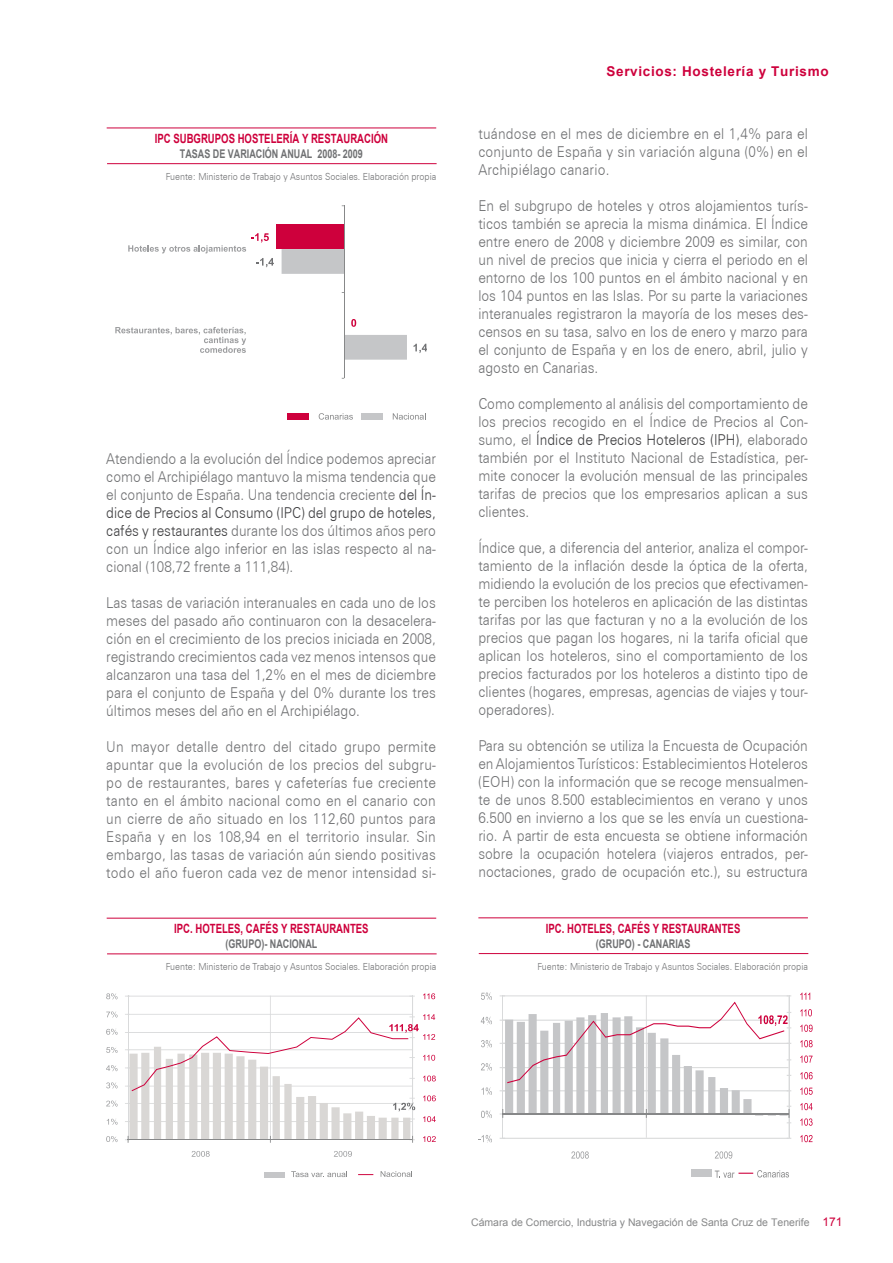
<style>
.page{position:relative;width:893px;height:1263px;background:#fff}
.page>*{position:absolute;margin:0;border:0;box-sizing:border-box;transform-origin:0 0}
.t1{font:300 15px/18px "Zurich BT";color:#707173;text-align:justify;scale:.9 1}
.t2{font:700 13.5px "Arial";letter-spacing:.05em;color:#ce003c}
.t3{font:700 12.75px "Arial";color:#ce003c;scale:.75 1}
.t4{font:700 12px "Arial";color:#707173;scale:.75 1}
.t5{font:10.5px "Arial";color:#878889}
.t6{font:300 9.75px "Zurich BT";color:#707173;scale:.9 1}
.s1{color:#3e3e40}
.s2{font-size:12px;color:#ce003c}
</style>
<div class="page">
<hr style="left:107px;top:128px;width:329px;height:1px;background:#ce003c">
<hr style="left:107px;top:163px;width:330px;height:1px;background:#ce003c">
<div style="left:277px;top:224px;width:67px;height:25px;background:#ce003c"></div>
<hr style="left:344px;top:206px;width:1px;height:172px;background:#878889">
<svg style="left:413px;top:344px;width:14px;height:9px"></svg>
<svg style="left:282px;top:249px;width:125px;height:111px"></svg>
<svg style="left:115px;top:327px;width:131px;height:26px"></svg>
<svg style="left:128px;top:233px;width:146px;height:34px"></svg>
<svg style="left:319px;top:413px;width:34px;height:7px"></svg>
<div style="left:287px;top:413px;width:22px;height:7px;background:#ce003c"></div>
<svg style="left:393px;top:413px;width:33px;height:7px"></svg>
<div style="left:361px;top:413px;width:22px;height:7px;background:#c5c6c8"></div>
<hr style="left:107px;top:918px;width:329px;height:1px;background:#ce003c">
<hr style="left:107px;top:953px;width:330px;height:1px;background:#ce003c">
<hr style="left:478px;top:917px;width:330px;height:1px;background:#ce003c">
<hr style="left:479px;top:953px;width:329px;height:1px;background:#ce003c">
<hr style="left:128px;top:996px;width:284px;height:1px;background:#d9dadb">
<hr style="left:270px;top:996px;width:1px;height:143px;background:#d9dadb">
<hr style="left:412px;top:996px;width:1px;height:143px;background:#d9dadb">
<hr style="left:128px;top:996px;width:1px;height:143px;background:#d9dadb">
<svg style="left:423px;top:993px;width:12px;height:6px"></svg>
<svg style="left:106px;top:1136px;width:12px;height:6px"></svg>
<svg style="left:107px;top:1119px;width:11px;height:6px"></svg>
<svg style="left:106px;top:1100px;width:12px;height:7px"></svg>
<svg style="left:106px;top:1082px;width:12px;height:6px"></svg>
<svg style="left:106px;top:1065px;width:12px;height:6px"></svg>
<svg style="left:106px;top:1047px;width:12px;height:6px"></svg>
<svg style="left:106px;top:1029px;width:12px;height:6px"></svg>
<svg style="left:106px;top:1011px;width:12px;height:6px"></svg>
<svg style="left:106px;top:993px;width:12px;height:6px"></svg>
<div style="left:264px;top:1172px;width:21px;height:6px;background:#c5c6c8"></div>
<svg style="left:125px;top:1014px;width:311px;height:163px"></svg>
<hr style="left:502px;top:1138px;width:286px;height:1px;background:#d9dadb">
<hr style="left:502px;top:995px;width:286px;height:1px;background:#d9dadb">
<hr style="left:646px;top:995px;width:1px;height:143px;background:#d9dadb">
<hr style="left:788px;top:995px;width:1px;height:143px;background:#d9dadb">
<hr style="left:502px;top:995px;width:1px;height:143px;background:#d9dadb">
<svg style="left:500px;top:1012px;width:291px;height:111px"></svg>
<svg style="left:800px;top:1135px;width:12px;height:7px"></svg>
<svg style="left:800px;top:1118px;width:13px;height:8px"></svg>
<svg style="left:800px;top:1103px;width:13px;height:7px"></svg>
<svg style="left:800px;top:1087px;width:13px;height:8px"></svg>
<svg style="left:800px;top:1072px;width:13px;height:7px"></svg>
<svg style="left:800px;top:1055px;width:13px;height:8px"></svg>
<svg style="left:800px;top:1040px;width:13px;height:7px"></svg>
<svg style="left:800px;top:1025px;width:13px;height:7px"></svg>
<svg style="left:800px;top:1009px;width:12px;height:7px"></svg>
<svg style="left:800px;top:992px;width:10px;height:8px"></svg>
<svg style="left:478px;top:1135px;width:14px;height:7px"></svg>
<svg style="left:481px;top:1110px;width:11px;height:8px"></svg>
<svg style="left:482px;top:1087px;width:10px;height:8px"></svg>
<svg style="left:481px;top:1063px;width:11px;height:8px"></svg>
<svg style="left:481px;top:1040px;width:11px;height:7px"></svg>
<svg style="left:481px;top:1017px;width:11px;height:7px"></svg>
<svg style="left:481px;top:992px;width:11px;height:8px"></svg>
<svg style="left:716px;top:1174px;width:17px;height:4px"></svg>
<svg style="left:757px;top:1172px;width:32px;height:5px"></svg>
<div style="left:692px;top:1169px;width:20px;height:7px;background:#c5c6c8"></div>
<svg style="left:506px;top:1001px;width:279px;height:173px"></svg>
<p class="t3" style="left:155px;top:130px;width:44px">IPC SUBGRUPOS</p>
<p class="t3" style="left:238px;top:130px;width:19px">HOSTELERÍA</p>
<p class="t3" style="left:302px;top:130px;width:31px">Y RESTAURA</p>
<p class="t3" style="left:364px;top:130px;width:33px">CIÓN</p>
<p class="t4" style="left:180px;top:146px;width:17px">TASAS</p>
<p class="t4" style="left:213px;top:146px;width:37px">DE VARIA</p>
<p class="t4" style="left:256px;top:146px;width:60px">CIÓN ANUAL</p>
<p class="t4" style="left:317px;top:146px;width:62px">2008- 2009</p>
<p class="t6" style="left:166px;top:170px;width:302px">Fuente: Ministerio de Trabajo y Asuntos Sociales. Elaboración propia</p>
<p class="t1" style="left:106px;top:449px;width:368px">Atendiendo a la evolución del Índice podemos apreciar como el Archipiélago mantuvo la misma tendencia que el conjunto de España. Una tendencia creciente <span class="s1">del Ín&shy;dice de Precios al Consumo (IPC) del grupo de hoteles, cafés y restaurantes</span> durante los dos últimos años pero con un Índice algo inferior en las islas respecto al na&shy;cional (108,72 frente a 111,84).</p>
<p class="t1" style="left:106px;top:593px;width:368px">Las tasas de variación interanuales en cada uno de los meses del pasado año continuaron con la desacelera&shy;ción en el crecimiento de los precios iniciada en 2008, registrando crecimientos cada vez menos intensos que alcanzaron una tasa del 1,2% en el mes de diciembre para el conjunto de España y del 0% durante los tres últimos meses del año en el Archipiélago.</p>
<p class="t1" style="left:106px;top:737px;width:368px">Un mayor detalle dentro del citado grupo permite apuntar que la evolución de los precios del subgru&shy;po de restaurantes, bares y cafeterías fue creciente tanto en el ámbito nacional como en el canario con un cierre de año situado en los 112,60 puntos para España y en los 108,94 en el territorio insular. Sin embargo, las tasas de variación aún siendo positivas todo el año fueron cada vez de menor intensidad si-</p>
<p class="t3" style="left:174px;top:920px;width:47px">IPC. HOTELES</p>
<p class="t3" style="left:241px;top:920px;width:76px">, CAFÉSYRESTAURA</p>
<p class="t3" style="left:343px;top:920px;width:19px">NTES</p>
<p class="t4" style="left:225px;top:936px;width:23px">(GRUPO</p>
<p class="t4" style="left:261px;top:936px;width:68px">)- NACIONAL</p>
<p class="t6" style="left:166px;top:961px;width:302px">Fuente: Ministerio de Trabajo y Asuntos Sociales. Elaboración propia</p>
<p class="t2" style="left:606px;top:62px;width:224px">SERVICIOS: HOSTELERÍA Y TURISMO</p>
<p class="t1" style="left:478px;top:125px;width:368px">tuándose en el mes de diciembre en el 1,4% para el conjunto de España y sin variación alguna (0%) en el Archipiélago canario.</p>
<p class="t1" style="left:478px;top:197px;width:368px">En el subgrupo de hoteles y otros alojamientos turís&shy;ticos también se aprecia la misma dinámica. El Índice entre enero de 2008 y diciembre 2009 es similar, con un nivel de precios que inicia y cierra el periodo en el entorno de los 100 puntos en el ámbito nacional y en los 104 puntos en las Islas. Por su parte la variaciones interanuales registraron la mayoría de los meses des&shy;censos en su tasa, salvo en los de enero y marzo para el conjunto de España y en los de enero, abril, julio y agosto en Canarias.</p>
<p class="t1" style="left:478px;top:395px;width:368px">Como complemento al análisis del comportamiento de los precios recogido en el Índice de Precios al Con&shy;sumo, el <span class="s1">Índice de Precios Hoteleros (IPH)</span>, elaborado también por el Instituto Nacional de Estadística, per&shy;mite conocer la evolución mensual de las principales tarifas de precios que los empresarios aplican a sus clientes.</p>
<p class="t1" style="left:478px;top:539px;width:368px">Índice que, a diferencia del anterior, analiza el compor&shy;tamiento de la inflación desde la óptica de la oferta, midiendo la evolución de los precios que efectivamen&shy;te perciben los hoteleros en aplicación de las distintas tarifas por las que facturan y no a la evolución de los precios que pagan los hogares, ni la tarifa oficial que aplican los hoteleros, sino el comportamiento de los precios facturados por los hoteleros a distinto tipo de clientes (hogares, empresas, agencias de viajes y tour&shy;operadores).</p>
<p class="t1" style="left:478px;top:737px;width:368px">Para su obtención se utiliza la Encuesta de Ocupación en Alojamientos Turísticos: Establecimientos Hoteleros (EOH) con la información que se recoge mensualmen&shy;te de unos 8.500 establecimientos en verano y unos 6.500 en invierno a los que se les envía un cuestiona&shy;rio. A partir de esta encuesta se obtiene información sobre la ocupación hotelera (viajeros entrados, per&shy;noctaciones, grado de ocupación etc.), su estructura</p>
<p class="t3" style="left:546px;top:920px;width:47px">IPC. HOTELES</p>
<p class="t3" style="left:612px;top:920px;width:76px">, CAFÉSYRESTAURA</p>
<p class="t3" style="left:715px;top:920px;width:19px">NTES</p>
<p class="t4" style="left:596px;top:935px;width:23px">(GRUPO</p>
<p class="t4" style="left:632px;top:935px;width:50px">) - CANARIAS</p>
<p class="t6" style="left:537px;top:960px;width:302px">Fuente: Ministerio de Trabajo y Asuntos Sociales. Elaboración propia</p>
<p class="t5" style="left:471px;top:1215px;width:373px">Cámara de Comercio, Industria y Navegación de Santa Cruz de Tenerife <span class="s2">171</span></p>
</div>
